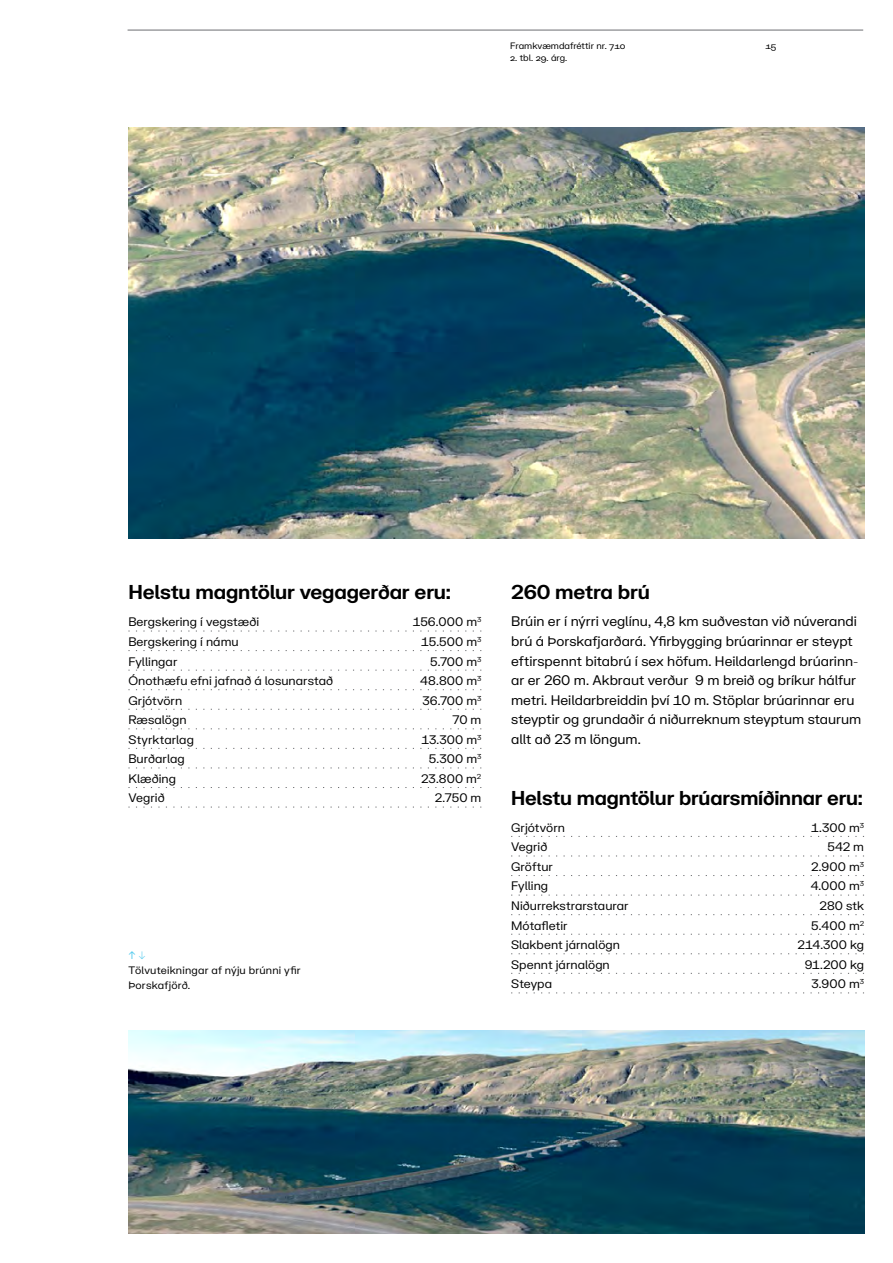
<style>
.page{position:relative;width:893px;height:1263px;background:#fff}
.page>*{position:absolute;margin:0;border:0;box-sizing:border-box;transform-origin:0 0}
.t1{font:700 19.5px "Vegagerdin FK Grotesk";letter-spacing:-.01em;color:#000}
.t2{font:13.5px/19.5px "Vegagerdin FK Grotesk";letter-spacing:-.005em;color:#000}
.t3{font:12px "Vegagerdin FK Grotesk";color:#000}
.t4{font:10.5px/15px "Vegagerdin FK Grotesk";letter-spacing:.02em;color:#000}
.t5{font:9px "Vegagerdin FK Grotesk";color:#000}
.s1{color:#49c7ed}
.s2{font-weight:900;color:#49c7ed}
</style>
<div class="page">
<hr style="left:128px;top:30px;width:735px;height:1px;background:#6d6e71">
<svg style="left:128px;top:631px;width:353px;height:1px"></svg>
<svg style="left:128px;top:650px;width:353px;height:1px"></svg>
<svg style="left:128px;top:670px;width:353px;height:1px"></svg>
<svg style="left:128px;top:689px;width:353px;height:1px"></svg>
<svg style="left:128px;top:709px;width:353px;height:1px"></svg>
<svg style="left:128px;top:728px;width:353px;height:1px"></svg>
<svg style="left:128px;top:748px;width:353px;height:1px"></svg>
<svg style="left:128px;top:767px;width:353px;height:1px"></svg>
<svg style="left:128px;top:787px;width:353px;height:1px"></svg>
<svg style="left:128px;top:807px;width:353px;height:1px"></svg>
<img style="left:128px;top:128px;width:736px;height:410px">
<img style="left:128px;top:1030px;width:736px;height:203px">
<svg style="left:511px;top:836px;width:353px;height:1px"></svg>
<svg style="left:511px;top:855px;width:353px;height:1px"></svg>
<svg style="left:511px;top:875px;width:353px;height:1px"></svg>
<svg style="left:511px;top:895px;width:353px;height:1px"></svg>
<svg style="left:511px;top:914px;width:353px;height:1px"></svg>
<svg style="left:511px;top:934px;width:353px;height:1px"></svg>
<svg style="left:511px;top:953px;width:353px;height:1px"></svg>
<svg style="left:511px;top:973px;width:353px;height:1px"></svg>
<svg style="left:511px;top:992px;width:353px;height:1px"></svg>
<p class="t5" style="left:510px;top:39px;width:117px">Framkvæmdafréttir nr. 710</p>
<p class="t5" style="left:510px;top:51px;width:58px">2. tbl. 29. árg.</p>
<p class="t5" style="left:765px;top:39px;width:12px">15</p>
<h1 class="t1" style="left:128px;top:578px;width:324px">Helstu magntölur vegagerðar eru:</h1>
<p class="t3" style="left:128px;top:613px;width:132px">Bergskering í vegstæði</p>
<p class="t3" style="left:413px;top:613px;width:70px">156.000 m<sup>3</sup></p>
<p class="t3" style="left:128px;top:633px;width:112px">Bergskering í námu</p>
<p class="t3" style="left:421px;top:633px;width:62px">15.500 m<sup>3</sup></p>
<p class="t3" style="left:128px;top:652px;width:50px">Fyllingar</p>
<p class="t3" style="left:430px;top:652px;width:53px">5.700 m<sup>3</sup></p>
<p class="t3" style="left:128px;top:672px;width:206px">Ónothæfu efni jafnað á losunarstað</p>
<p class="t3" style="left:420px;top:672px;width:63px">48.800 m<sup>3</sup></p>
<p class="t3" style="left:128px;top:691px;width:55px">Grjótvörn</p>
<p class="t3" style="left:422px;top:691px;width:60px">36.700 m<sup>3</sup></p>
<p class="t3" style="left:128px;top:711px;width:60px">Ræsalögn</p>
<p class="t3" style="left:453px;top:711px;width:30px">70 m</p>
<p class="t3" style="left:128px;top:730px;width:67px">Styrktarlag</p>
<p class="t3" style="left:421px;top:730px;width:61px">13.300 m<sup>3</sup></p>
<p class="t3" style="left:128px;top:750px;width:58px">Burðarlag</p>
<p class="t3" style="left:429px;top:750px;width:54px">5.300 m<sup>3</sup></p>
<p class="t3" style="left:128px;top:769px;width:49px">Klæðing</p>
<p class="t3" style="left:421px;top:769px;width:62px">23.800 m<sup>2</sup></p>
<p class="t3" style="left:128px;top:789px;width:38px">Vegrið</p>
<p class="t3" style="left:435px;top:789px;width:48px">2.750 m</p>
<p class="t4" style="left:128px;top:947px;width:174px"><span class="s1">↑</span> <span class="s2">↓<br></span>Tölvuteikningar af nýju brúnni yfir<br>Þorskafjörð.</p>
<h1 class="t1" style="left:511px;top:578px;width:140px">260 metra brú</h1>
<p class="t2" style="left:511px;top:611px;width:352px">Brúin er í nýrri veglínu, 4,8 km suðvestan við núverandi brú á Þorskafjarðará. Yfirbygging brúarinnar er steypt eftirspennt bitabrú í sex höfum. Heildarlengd brúarinn&shy;ar er 260 m. Akbraut verður 9 m breið og bríkur hálfur metri. Heildarbreiddin því 10 m. Stöplar brúarinnar eru steyptir og grundaðir á niðurreknum steyptum staurum allt að 23 m löngum.</p>
<h1 class="t1" style="left:511px;top:783px;width:353px">Helstu magntölur brúarsmíðinnar eru:</h1>
<p class="t3" style="left:511px;top:818px;width:55px">Grjótvörn</p>
<p class="t3" style="left:811px;top:818px;width:54px">1.300 m<sup>3</sup></p>
<p class="t3" style="left:511px;top:838px;width:38px">Vegrið</p>
<p class="t3" style="left:827px;top:838px;width:38px">542 m</p>
<p class="t3" style="left:511px;top:857px;width:43px">Gröftur</p>
<p class="t3" style="left:811px;top:857px;width:55px">2.900 m<sup>3</sup></p>
<p class="t3" style="left:511px;top:877px;width:39px">Fylling</p>
<p class="t3" style="left:811px;top:877px;width:55px">4.000 m<sup>3</sup></p>
<p class="t3" style="left:511px;top:897px;width:119px">Niðurrekstrarstaurar</p>
<p class="t3" style="left:819px;top:897px;width:46px">280 stk</p>
<p class="t3" style="left:511px;top:916px;width:58px">Mótafletir</p>
<p class="t3" style="left:811px;top:916px;width:54px">5.400 m<sup>2</sup></p>
<p class="t3" style="left:511px;top:936px;width:110px">Slakbent járnalögn</p>
<p class="t3" style="left:798px;top:936px;width:68px">214.300 kg</p>
<p class="t3" style="left:511px;top:955px;width:100px">Spennt járnalögn</p>
<p class="t3" style="left:805px;top:955px;width:61px">91.200 kg</p>
<p class="t3" style="left:511px;top:975px;width:42px">Steypa</p>
<p class="t3" style="left:811px;top:975px;width:54px">3.900 m<sup>3</sup></p>
</div>
